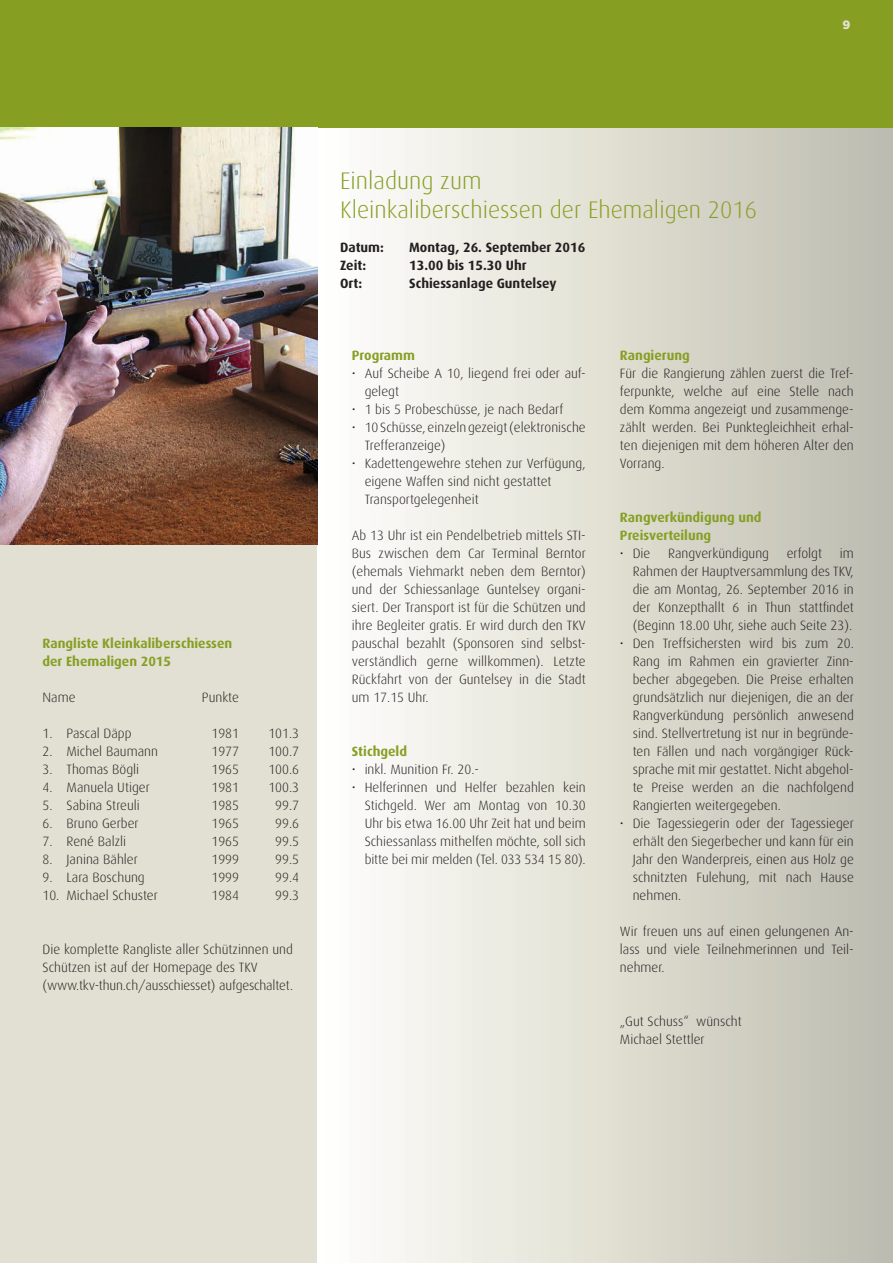
<style>
.page{position:relative;width:893px;height:1263px;background:#e2e0d2}
.page>*{position:absolute;margin:0;border:0;box-sizing:border-box;transform-origin:0 0}
.t1{font:300 24px/28.8px "Dax";color:#869f23}
.t2{font:300 13.5px/18px "Dax";color:#231f20;text-align:justify}
.t3{font:700 13.5px/18px "Dax";color:#869f23}
.t4{font:700 13.5px "Dax";color:#231f20}
.t5{font:900 12px "Gotham";color:#e2e0d2}
</style>
<div class="page">
<div style="left:318px;top:128px;width:575px;height:1135px;background:linear-gradient(to right,#fffffc,#bebdae)"></div>
<div style="left:0;top:0;width:893px;height:128px;background:#869f23"></div>
<img style="left:0;top:128px;width:318px;height:416px">
<p class="t5" style="left:842px;top:16px;width:9px">9</p>
<p class="t3" style="left:43px;top:634px;width:191px">Rangliste Kleinkaliberschiessen der Ehemaligen 2015</p>
<p class="t2" style="left:43px;top:688px;width:34px">Name</p>
<p class="t2" style="left:202px;top:688px;width:39px">Punkte</p>
<p class="t2" style="left:43px;top:724px;width:91px">1. Pascal Däpp</p>
<p class="t2" style="left:211px;top:724px;width:29px">1981</p>
<p class="t2" style="left:268px;top:724px;width:32px">101.3</p>
<p class="t2" style="left:43px;top:742px;width:117px">2. Michel Baumann</p>
<p class="t2" style="left:211px;top:742px;width:29px">1977</p>
<p class="t2" style="left:268px;top:742px;width:32px">100.7</p>
<p class="t2" style="left:43px;top:760px;width:98px">3. Thomas Bögli</p>
<p class="t2" style="left:211px;top:760px;width:29px">1965</p>
<p class="t2" style="left:268px;top:760px;width:32px">100.6</p>
<p class="t2" style="left:43px;top:778px;width:109px">4. Manuela Utiger</p>
<p class="t2" style="left:211px;top:778px;width:29px">1981</p>
<p class="t2" style="left:268px;top:778px;width:32px">100.3</p>
<p class="t2" style="left:43px;top:796px;width:99px">5. Sabina Streuli</p>
<p class="t2" style="left:211px;top:796px;width:29px">1985</p>
<p class="t2" style="left:275px;top:796px;width:25px">99.7</p>
<p class="t2" style="left:43px;top:814px;width:98px">6. Bruno Gerber</p>
<p class="t2" style="left:211px;top:814px;width:29px">1965</p>
<p class="t2" style="left:275px;top:814px;width:25px">99.6</p>
<p class="t2" style="left:43px;top:832px;width:85px">7. René Balzli</p>
<p class="t2" style="left:211px;top:832px;width:29px">1965</p>
<p class="t2" style="left:275px;top:832px;width:25px">99.5</p>
<p class="t2" style="left:43px;top:850px;width:97px">8. Janina Bähler</p>
<p class="t2" style="left:211px;top:850px;width:29px">1999</p>
<p class="t2" style="left:275px;top:850px;width:25px">99.5</p>
<p class="t2" style="left:43px;top:868px;width:104px">9. Lara Boschung</p>
<p class="t2" style="left:211px;top:868px;width:29px">1999</p>
<p class="t2" style="left:275px;top:868px;width:25px">99.4</p>
<p class="t2" style="left:43px;top:886px;width:117px">10. Michael Schuster</p>
<p class="t2" style="left:211px;top:886px;width:29px">1984</p>
<p class="t2" style="left:275px;top:886px;width:25px">99.3</p>
<p class="t2" style="left:43px;top:940px;width:252px;text-align:left">Die komplette Rangliste aller Schützinnen und<br>Schützen ist auf der Homepage des TKV (www.tkv-thun.ch/ausschiesset) aufgeschaltet.</p>
<h1 class="t1" style="left:340px;top:166px;width:418px">Einladung zum<br>Kleinkaliberschiessen der Ehemaligen 2016</h1>
<p class="t4" style="left:340px;top:240px;width:45px">Datum:</p>
<p class="t4" style="left:409px;top:240px;width:178px">Montag, 26. September 2016</p>
<p class="t4" style="left:340px;top:258px;width:28px">Zeit:</p>
<p class="t4" style="left:409px;top:258px;width:119px">13.00 bis 15.30 Uhr</p>
<p class="t4" style="left:340px;top:276px;width:24px">Ort:</p>
<p class="t4" style="left:409px;top:276px;width:149px">Schiessanlage Guntelsey</p>
<p class="t3" style="left:352px;top:346px;width:65px">Programm</p>
<p class="t2" style="left:365px;top:364px;width:223px;text-indent:-13px">• Auf Scheibe A 10, liegend frei oder auf&shy;gelegt</p>
<p class="t2" style="left:352px;top:400px;width:213px">• 1 bis 5 Probeschüsse, je nach Bedarf</p>
<p class="t2" style="left:365px;top:418px;width:223px;text-indent:-13px">• 10 Schüsse, einzeln gezeigt (elektronische<br>Trefferanzeige)</p>
<p class="t2" style="left:365px;top:454px;width:223px;text-align:left;text-indent:-13px">• Kadettengewehre stehen zur Verfügung, eigene Waffen sind nicht gestattet<br>Transportgelegenheit</p>
<p class="t2" style="left:352px;top:526px;width:235px">Ab 13 Uhr ist ein Pendelbetrieb mittels STI-Bus zwischen dem Car Terminal Berntor (ehemals Viehmarkt neben dem Berntor) und der Schiessanlage Guntelsey organi&shy;siert. Der Transport ist für die Schützen und ihre Begleiter gratis. Er wird durch den TKV pauschal bezahlt (Sponsoren sind selbst&shy;verständlich gerne willkommen). Letzte Rückfahrt von der Guntelsey in die Stadt um 17.15 Uhr.</p>
<p class="t3" style="left:352px;top:742px;width:57px">Stichgeld</p>
<p class="t2" style="left:352px;top:760px;width:129px">• inkl. Munition Fr. 20.-</p>
<p class="t2" style="left:365px;top:778px;width:223px;text-indent:-13px">• Helferinnen und Helfer bezahlen kein Stichgeld. Wer am Montag von 10.30<br>Uhr bis etwa 16.00 Uhr Zeit hat und beim Schiessanlass mithelfen möchte, soll sich bitte bei mir melden (Tel. 033 534 15 80).</p>
<p class="t3" style="left:620px;top:346px;width:71px">Rangierung</p>
<p class="t2" style="left:620px;top:364px;width:235px">Für die Rangierung zählen zuerst die Tref&shy;ferpunkte, welche auf eine Stelle nach dem Komma angezeigt und zusammenge&shy;zählt werden. Bei Punktegleichheit erhal&shy;ten diejenigen mit dem höheren Alter den Vorrang.</p>
<p class="t3" style="left:620px;top:508px;width:143px">Rangverkündigung und<br>Preisverteilung</p>
<p class="t2" style="left:620px;top:544px;width:32px">• Die</p>
<p class="t2" style="left:668px;top:544px;width:102px">Rangverkündigung</p>
<p class="t2" style="left:787px;top:544px;width:37px">erfolgt</p>
<p class="t2" style="left:633px;top:544px;width:223px;text-indent:207px">im Rahmen der Hauptversammlung des TKV, die am Montag, 26. September 2016 in der Konzepthallt 6 in Thun stattfindet (Beginn 18.00 Uhr, siehe auch Seite 23).</p>
<p class="t2" style="left:633px;top:634px;width:223px;text-indent:-13px">• Den Treffsichersten wird bis zum 20.<br>Rang im Rahmen ein gravierter Zinn&shy;becher abgegeben. Die Preise erhalten grundsätzlich nur diejenigen, die an der Rangverkündung persönlich anwesend sind. Stellvertretung ist nur in begründe&shy;ten Fällen und nach vorgängiger Rück&shy;sprache mit mir gestattet. Nicht abgehol&shy;te Preise werden an die nachfolgend Rangierten weitergegeben.</p>
<p class="t2" style="left:633px;top:814px;width:223px;text-indent:-13px">• Die Tagessiegerin oder der Tagessieger erhält den Siegerbecher und kann für ein Jahr den Wanderpreis, einen aus Holz ge schnitzten Fulehung, mit nach Hause nehmen.</p>
<p class="t2" style="left:620px;top:922px;width:235px">Wir freuen uns auf einen gelungenen An&shy;lass und viele Teilnehmerinnen und Teil&shy;nehmer.</p>
<p class="t2" style="left:620px;top:1012px;width:123px">„Gut Schuss“ wünscht<br>Michael Stettler</p>
</div>
